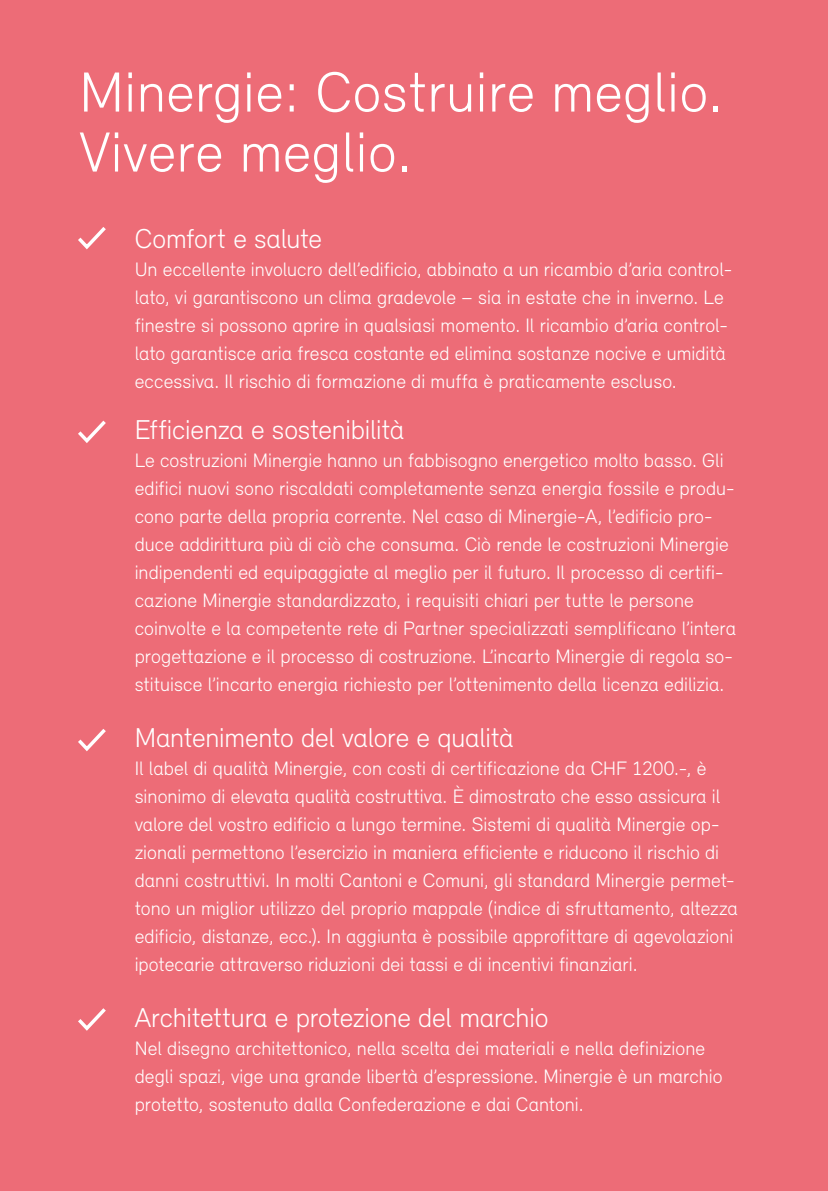
<style>
.page{position:relative;width:828px;height:1191px;background:#ed6c77}
.page>*{position:absolute;margin:0;border:0;box-sizing:border-box;transform-origin:0 0}
.t1{font:300 58px/60px "Relevant";letter-spacing:.01em;color:#fff}
.t2{font:300 28px "Relevant";letter-spacing:-.01em;color:#fff}
.t3{font:300 20px/28px "Relevant";color:#fff}
</style>
<div class="page">
<svg style="left:78px;top:227px;width:28px;height:23px"></svg>
<svg style="left:78px;top:420px;width:28px;height:23px"></svg>
<svg style="left:78px;top:729px;width:28px;height:23px"></svg>
<svg style="left:78px;top:1008px;width:28px;height:23px"></svg>
<h1 class="t1" style="left:79px;top:61px;width:645px">Minergie: Costruire meglio.<br>Vivere meglio.</h1>
<h2 class="t2" style="left:135px;top:222px;width:189px">Comfort e salute</h2>
<p class="t3" style="left:135px;top:255px;width:599px">Un eccellente involucro dell’edificio, abbinato a un ricambio d’aria control&shy;lato, vi garantiscono un clima gradevole – sia in estate che in inverno. Le finestre si possono aprire in qualsiasi momento. Il ricambio d’aria control&shy;lato garantisce aria fresca costante ed elimina sostanze nocive e umidità eccessiva. Il rischio di formazione di muffa è praticamente escluso.</p>
<h2 class="t2" style="left:135px;top:412px;width:271px">Efficienza e sostenibilità</h2>
<p class="t3" style="left:135px;top:445px;width:603px">Le costruzioni Minergie hanno un fabbisogno energetico molto basso. Gli edifici nuovi sono riscaldati completamente senza energia fossile e produ&shy;cono parte della propria corrente. Nel caso di Minergie-A, l’edificio pro&shy;duce addirittura più di ciò che consuma. Ciò rende le costruzioni Minergie indipendenti ed equipaggiate al meglio per il futuro. Il processo di certifi&shy;cazione Minergie standardizzato, i requisiti chiari per tutte le persone coinvolte e la competente rete di Partner specializzati semplificano l’intera progettazione e il processo di costruzione. L’incarto Minergie di regola so&shy;stituisce l’incarto energia richiesto per l’ottenimento della licenza edilizia.</p>
<h2 class="t2" style="left:135px;top:720px;width:380px">Mantenimento del valore e qualità</h2>
<p class="t3" style="left:135px;top:753px;width:605px">Il label di qualità Minergie, con costi di certificazione da CHF 1200.-, è sinonimo di elevata qualità costruttiva. È dimostrato che esso assicura il valore del vostro edificio a lungo termine. Sistemi di qualità Minergie op&shy;zionali permettono l’esercizio in maniera efficiente e riducono il rischio di danni costruttivi. In molti Cantoni e Comuni, gli standard Minergie permet&shy;tono un miglior utilizzo del proprio mappale (indice di sfruttamento, altezza edificio, distanze, ecc.). In aggiunta è possibile approfittare di agevolazioni ipotecarie attraverso riduzioni dei tassi e di incentivi finanziari.</p>
<h2 class="t2" style="left:135px;top:1000px;width:415px">Architettura e protezione del marchio</h2>
<p class="t3" style="left:135px;top:1033px;width:589px">Nel disegno architettonico, nella scelta dei materiali e nella definizione degli spazi, vige una grande libertà d’espressione. Minergie è un marchio protetto, sostenuto dalla Confederazione e dai Cantoni.</p>
</div>
